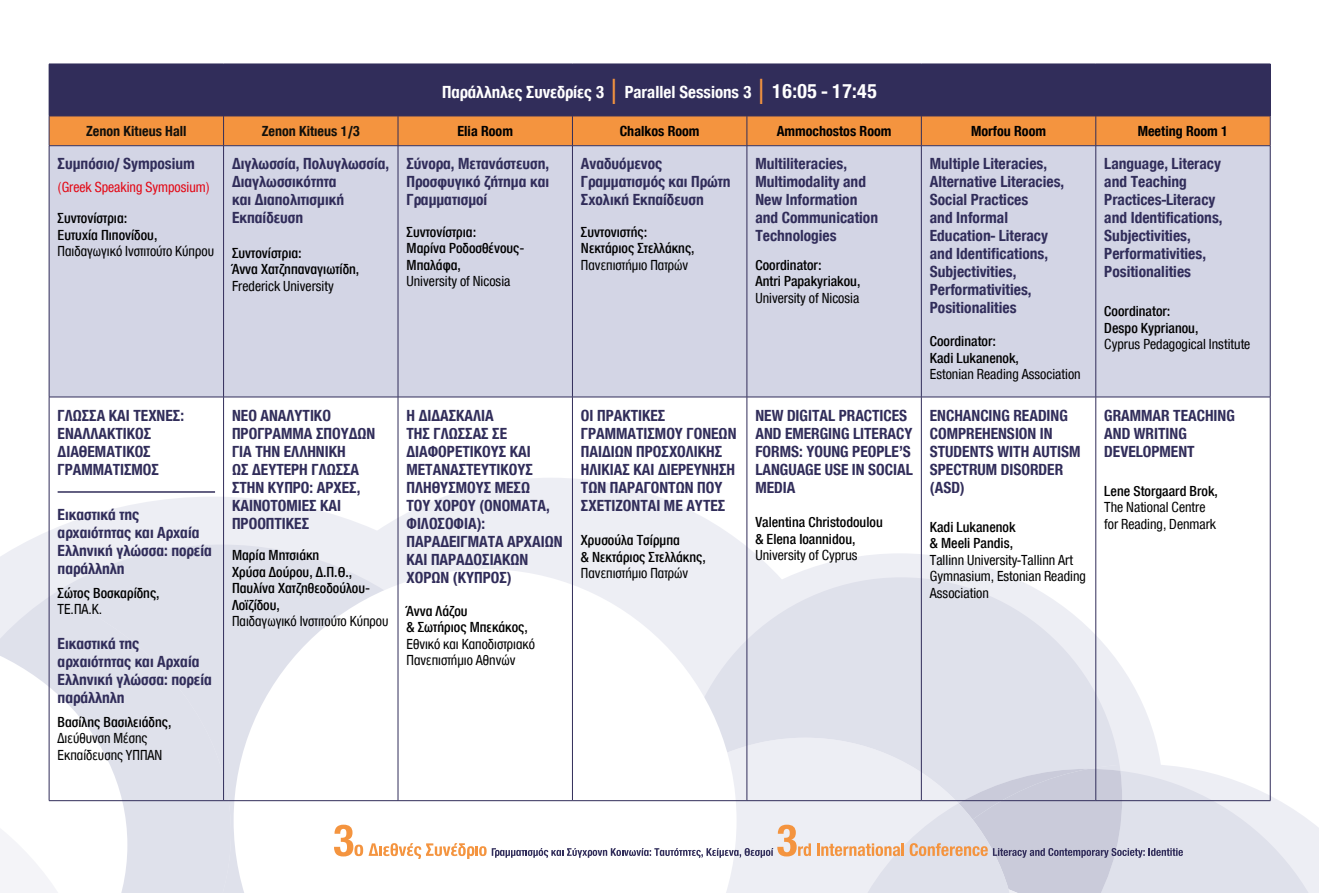
<style>
.page{position:relative;width:1319px;height:893px;background:#fff}
.page>*{position:absolute;margin:0;border:0;box-sizing:border-box;transform-origin:0 0}
.t1{font:700 18px "CF Helvetica Cond";color:#fff}
.t2{font:700 16.5px/18px "CF Helvetica Cond";color:#312d5a}
.t3{font:500 15px/16.5px "CF Helvetica Cond";color:#000}
.t4{font:15px/16.5px "CF Helvetica Cond";color:#000}
.t5{font:700 15px "CF Helvetica Cond";color:#000}
.t6{font:700 15px "CF Helvetica Cond";color:#12100b}
.t7{font:15px "CF Helvetica Cond";color:#e30613}
.s1{font-size:37.5px;color:#f4943f}
.s2{font-size:21px}
</style>
<div class="page">
<svg style="left:398px;top:478px;width:356px;height:91px;fill:#edeef4"></svg>
<svg style="left:0;top:497px;width:587px;height:72px;fill:#edeef4"></svg>
<div style="left:0;top:564px;width:53px;height:30px;background:#edeef4"></div>
<svg style="left:636px;top:553px;width:461px;height:24px;fill:#edeef4"></svg>
<svg style="left:736px;top:577px;width:361px;height:52px;background:#e7e8f0"></svg>
<svg style="left:53px;top:545px;width:462px;height:84px;background:#e5e7ef"></svg>
<svg style="left:0;top:594px;width:231px;height:35px;background:#e0e2eb"></svg>
<svg style="left:233px;top:569px;width:503px;height:60px"></svg>
<svg style="left:0;top:629px;width:1318px;height:264px"></svg>
<div style="left:49px;top:64px;width:1220px;height:52px;background:#312d5a"></div>
<div style="left:50px;top:117px;width:1219px;height:28px;background:#f4943f"></div>
<div style="left:50px;top:146px;width:1219px;height:251px;background:#d3d5e5"></div>
<hr style="left:1269px;top:64px;width:1px;height:52px;background:#312d5a">
<hr style="left:49px;top:116px;width:174px;height:1px;background:#312d5a">
<hr style="left:49px;top:116px;width:1px;height:30px;background:#312d5a">
<hr style="left:223px;top:116px;width:175px;height:1px;background:#312d5a">
<hr style="left:223px;top:116px;width:1px;height:30px;background:#312d5a">
<hr style="left:398px;top:116px;width:174px;height:1px;background:#312d5a">
<hr style="left:397px;top:116px;width:1px;height:30px;background:#312d5a">
<hr style="left:572px;top:116px;width:174px;height:1px;background:#312d5a">
<hr style="left:572px;top:116px;width:1px;height:30px;background:#312d5a">
<hr style="left:746px;top:116px;width:175px;height:1px;background:#312d5a">
<hr style="left:746px;top:116px;width:1px;height:30px;background:#312d5a">
<hr style="left:921px;top:116px;width:174px;height:1px;background:#312d5a">
<hr style="left:920px;top:116px;width:1px;height:30px;background:#312d5a">
<hr style="left:1095px;top:116px;width:175px;height:1px;background:#312d5a">
<hr style="left:1095px;top:116px;width:1px;height:30px;background:#312d5a">
<hr style="left:1269px;top:116px;width:1px;height:30px;background:#312d5a">
<hr style="left:49px;top:145px;width:174px;height:1px;background:#312d5a">
<hr style="left:49px;top:146px;width:1px;height:251px;background:#312d5a">
<hr style="left:223px;top:145px;width:175px;height:1px;background:#312d5a">
<hr style="left:223px;top:146px;width:1px;height:251px;background:#312d5a">
<hr style="left:398px;top:145px;width:174px;height:1px;background:#312d5a">
<hr style="left:397px;top:146px;width:1px;height:251px;background:#312d5a">
<hr style="left:572px;top:145px;width:174px;height:1px;background:#312d5a">
<hr style="left:572px;top:146px;width:1px;height:251px;background:#312d5a">
<hr style="left:746px;top:145px;width:175px;height:1px;background:#312d5a">
<hr style="left:746px;top:146px;width:1px;height:251px;background:#312d5a">
<hr style="left:921px;top:145px;width:174px;height:1px;background:#312d5a">
<hr style="left:920px;top:146px;width:1px;height:251px;background:#312d5a">
<hr style="left:1095px;top:145px;width:175px;height:1px;background:#312d5a">
<hr style="left:1095px;top:146px;width:1px;height:251px;background:#312d5a">
<hr style="left:1269px;top:146px;width:1px;height:251px;background:#312d5a">
<hr style="left:49px;top:397px;width:174px;height:1px;background:#312d5a">
<hr style="left:49px;top:397px;width:1px;height:403px;background:#312d5a">
<hr style="left:223px;top:397px;width:175px;height:1px;background:#312d5a">
<hr style="left:223px;top:397px;width:1px;height:403px;background:#312d5a">
<hr style="left:398px;top:397px;width:174px;height:1px;background:#312d5a">
<hr style="left:397px;top:397px;width:1px;height:403px;background:#312d5a">
<hr style="left:572px;top:397px;width:174px;height:1px;background:#312d5a">
<hr style="left:572px;top:397px;width:1px;height:403px;background:#312d5a">
<hr style="left:746px;top:397px;width:175px;height:1px;background:#312d5a">
<hr style="left:746px;top:397px;width:1px;height:403px;background:#312d5a">
<hr style="left:921px;top:397px;width:174px;height:1px;background:#312d5a">
<hr style="left:920px;top:397px;width:1px;height:403px;background:#312d5a">
<hr style="left:1095px;top:397px;width:175px;height:1px;background:#312d5a">
<hr style="left:1095px;top:397px;width:1px;height:403px;background:#312d5a">
<hr style="left:1269px;top:397px;width:1px;height:403px;background:#312d5a">
<hr style="left:49px;top:800px;width:174px;height:1px;background:#312d5a">
<hr style="left:223px;top:800px;width:175px;height:1px;background:#312d5a">
<hr style="left:398px;top:800px;width:174px;height:1px;background:#312d5a">
<hr style="left:572px;top:800px;width:174px;height:1px;background:#312d5a">
<hr style="left:746px;top:800px;width:175px;height:1px;background:#312d5a">
<hr style="left:921px;top:800px;width:174px;height:1px;background:#312d5a">
<hr style="left:1095px;top:800px;width:175px;height:1px;background:#312d5a">
<hr style="left:58px;top:491px;width:157px;height:2px;background:#312d5a">
<p class="t1" style="left:442px;top:83px;width:436px">Παράλληλες Συνεδρίες 3 <span class="s1">I</span> Parallel Sessions 3 <span class="s1">I</span> <span class="s2">16:05 - 17:45</span></p>
<p class="t6" style="left:86px;top:123px;width:102px">Zenon Kitιeus Hall</p>
<p class="t6" style="left:262px;top:123px;width:100px">Zenon Kitιeus 1/3</p>
<p class="t5" style="left:457px;top:123px;width:57px">Elia Room</p>
<p class="t5" style="left:619px;top:123px;width:81px">Chalkos Room</p>
<p class="t5" style="left:776px;top:123px;width:116px">Ammochostos Room</p>
<p class="t5" style="left:970px;top:123px;width:76px">Morfou Room</p>
<p class="t5" style="left:1137px;top:123px;width:92px">Meeting Room 1</p>
<p class="t2" style="left:58px;top:155px;width:139px">Συμπόσιο/ Symposium</p>
<p class="t7" style="left:58px;top:179px;width:154px">(Greek Speaking Symposium)</p>
<p class="t3" style="left:58px;top:210px;width:101px">Συντονίστρια:<br>Ευτυχία Πιπονίδου,</p>
<p class="t4" style="left:58px;top:243px;width:158px">Παιδαγωγικό Ινστιτούτο Κύπρου</p>
<p class="t2" style="left:232px;top:155px;width:159px">Διγλωσσία, Πολυγλωσσία,<br>Διαγλωσσικότητα<br>και Διαπολιτισμική<br>Εκπαίδευση</p>
<p class="t3" style="left:232px;top:245px;width:129px">Συντονίστρια:<br>Άννα Χατζηπαναγιωτίδη,</p>
<p class="t4" style="left:232px;top:278px;width:103px">Frederick University</p>
<p class="t2" style="left:406px;top:155px;width:144px;text-align:justify">Σύνορα, Μετανάστευση, Προσφυγικό ζήτημα και Γραμματισμοί</p>
<p class="t3" style="left:406px;top:224px;width:119px">Συντονίστρια:<br>Μαρίνα Ροδοσθένους-<br>Μπαλάφα,</p>
<p class="t4" style="left:406px;top:273px;width:105px">University of Nicosia</p>
<p class="t2" style="left:581px;top:155px;width:151px">Αναδυόμενος<br>Γραμματισμός και Πρώτη<br>Σχολική Εκπαίδευση</p>
<p class="t3" style="left:581px;top:224px;width:115px">Συντονιστής:<br>Νεκτάριος Στελλάκης,</p>
<p class="t4" style="left:581px;top:257px;width:109px">Πανεπιστήμιο Πατρών</p>
<p class="t2" style="left:755px;top:155px;width:124px">Multiliteracies,<br>Multimodality and<br>New Information and Communication<br>Technologies</p>
<p class="t3" style="left:755px;top:257px;width:106px">Coordinator:<br>Antri Papakyriakou,</p>
<p class="t4" style="left:755px;top:290px;width:105px">University of Nicosia</p>
<p class="t2" style="left:929px;top:155px;width:136px">Multiple Literacies,<br>Alternative Literacies,<br>Social Practices<br>and Informal<br>Education- Literacy and Identifications,<br>Subjectivities,<br>Performativities,<br>Positionalities</p>
<p class="t3" style="left:929px;top:333px;width:91px">Coordinator:<br>Kadi Lukanenok,</p>
<p class="t4" style="left:929px;top:366px;width:152px">Estonian Reading Association</p>
<p class="t2" style="left:1104px;top:155px;width:120px">Language, Literacy and Teaching<br>Practices-Literacy and Identifications,<br>Subjectivities,<br>Performativities,<br>Positionalities</p>
<p class="t3" style="left:1104px;top:303px;width:96px">Coordinator:<br>Despo Kyprianou,</p>
<p class="t4" style="left:1104px;top:336px;width:148px">Cyprus Pedagogical Institute</p>
<p class="t2" style="left:58px;top:406px;width:128px">ΓΛΩΣΣΑ ΚΑΙ ΤΕΧΝΕΣ:<br>ΕΝΑΛΛΑΚΤΙΚΟΣ<br>ΔΙΑΘΕΜΑΤΙΚΟΣ<br>ΓΡΑΜΜΑΤΙΣΜΟΣ</p>
<p class="t2" style="left:58px;top:505px;width:156px">Εικαστικά της αρχαιότητας και Αρχαία<br>Ελληνική γλώσσα: πορεία παράλληλη</p>
<p class="t3" style="left:58px;top:584px;width:103px">Σώτος Βοσκαρίδης,</p>
<p class="t4" style="left:58px;top:601px;width:46px">ΤΕ.ΠΑ.Κ.</p>
<p class="t2" style="left:58px;top:634px;width:156px">Εικαστικά της αρχαιότητας και Αρχαία<br>Ελληνική γλώσσα: πορεία παράλληλη</p>
<p class="t3" style="left:58px;top:713px;width:115px">Βασίλης Βασιλειάδης,</p>
<p class="t4" style="left:58px;top:730px;width:106px">Διεύθυνση Μέσης<br>Εκπαίδευσης ΥΠΠAN</p>
<p class="t2" style="left:232px;top:406px;width:145px">ΝΕΟ ΑΝΑΛΥΤΙΚΟ<br>ΠΡΟΓΡΑΜΜΑ ΣΠΟΥΔΩΝ<br>ΓΙΑ ΤΗΝ ΕΛΛΗΝΙΚΗ<br>ΩΣ ΔΕΥΤΕΡΗ ΓΛΩΣΣΑ<br>ΣΤΗΝ ΚΥΠΡΟ: ΑΡΧΕΣ,<br>ΚΑΙΝΟΤΟΜΙΕΣ ΚΑΙ<br>ΠΡΟΟΠΤΙΚΕΣ</p>
<p class="t3" style="left:232px;top:547px;width:140px">Μαρία Μητσιάκη<br>Χρύσα Δούρου, Δ.Π.Θ.,<br>Παυλίνα Χατζηθεοδούλου-<br>Λοϊζίδου,</p>
<p class="t4" style="left:232px;top:613px;width:158px">Παιδαγωγικό Ινστιτούτο Κύπρου</p>
<p class="t2" style="left:406px;top:406px;width:158px">Η ΔΙΔΑΣΚΑΛΙΑ<br>ΤΗΣ ΓΛΩΣΣΑΣ ΣΕ<br>ΔΙΑΦΟΡΕΤΙΚΟΥΣ ΚΑΙ<br>ΜΕΤΑΝΑΣΤΕΥΤΙΚΟΥΣ<br>ΠΛΗΘΥΣΜΟΥΣ ΜΕΣΩ<br>ΤΟΥ ΧΟΡΟΥ (ΟΝΟΜΑΤΑ,<br>ΦΙΛΟΣΟΦΙΑ):<br>ΠΑΡΑΔΕΙΓΜΑΤΑ ΑΡΧΑΙΩΝ<br>ΚΑΙ ΠΑΡΑΔΟΣΙΑΚΩΝ<br>ΧΟΡΩΝ (ΚΥΠΡΟΣ)</p>
<p class="t3" style="left:406px;top:602px;width:123px">Άννα Λάζου<br>&amp; Σωτήριος Μπεκάκος,</p>
<p class="t4" style="left:406px;top:635px;width:130px">Εθνικό και Καποδιστριακό<br>Πανεπιστήμιο Αθηνών</p>
<p class="t2" style="left:581px;top:406px;width:157px">ΟΙ ΠΡΑΚΤΙΚΕΣ<br>ΓΡΑΜΜΑΤΙΣΜΟΥ ΓΟΝΕΩΝ<br>ΠΑΙΔΙΩΝ ΠΡΟΣΧΟΛΙΚΗΣ<br>ΗΛΙΚΙΑΣ ΚΑΙ ΔΙΕΡΕΥΝΗΣΗ<br>ΤΩΝ ΠΑΡΑΓΟΝΤΩΝ ΠΟΥ<br>ΣΧΕΤΙΖΟΝΤΑΙ ΜΕ ΑΥΤΕΣ</p>
<p class="t3" style="left:581px;top:532px;width:126px">Χρυσούλα Τσίρμπα<br>&amp; Νεκτάριος Στελλάκης,</p>
<p class="t4" style="left:581px;top:565px;width:109px">Πανεπιστήμιο Πατρών</p>
<p class="t2" style="left:755px;top:406px;width:159px">NEW DIGITAL PRACTICES<br>AND EMERGING LITERACY<br>FORMS: YOUNG PEOPLE’S<br>LANGUAGE USE IN SOCIAL<br>MEDIA</p>
<p class="t3" style="left:755px;top:514px;width:129px">Valentina Christodoulou &amp; Elena Ioannidou,</p>
<p class="t4" style="left:755px;top:547px;width:104px">University of Cyprus</p>
<p class="t2" style="left:929px;top:406px;width:152px">ENCHANCING READING<br>COMPREHENSION IN<br>STUDENTS WITH AUTISM<br>SPECTRUM DISORDER (ASD)</p>
<p class="t3" style="left:929px;top:518px;width:87px">Kadi Lukanenok &amp; Meeli Pandis,</p>
<p class="t4" style="left:929px;top:551px;width:157px">Tallinn University-Tallinn Art<br>Gymnasium, Estonian Reading<br>Association</p>
<p class="t2" style="left:1104px;top:406px;width:132px">GRAMMAR TEACHING<br>AND WRITING<br>DEVELOPMENT</p>
<p class="t3" style="left:1104px;top:482px;width:115px">Lene Storgaard Brok,</p>
<p class="t4" style="left:1104px;top:499px;width:113px">The National Centre for Reading, Denmark</p>
</div>
